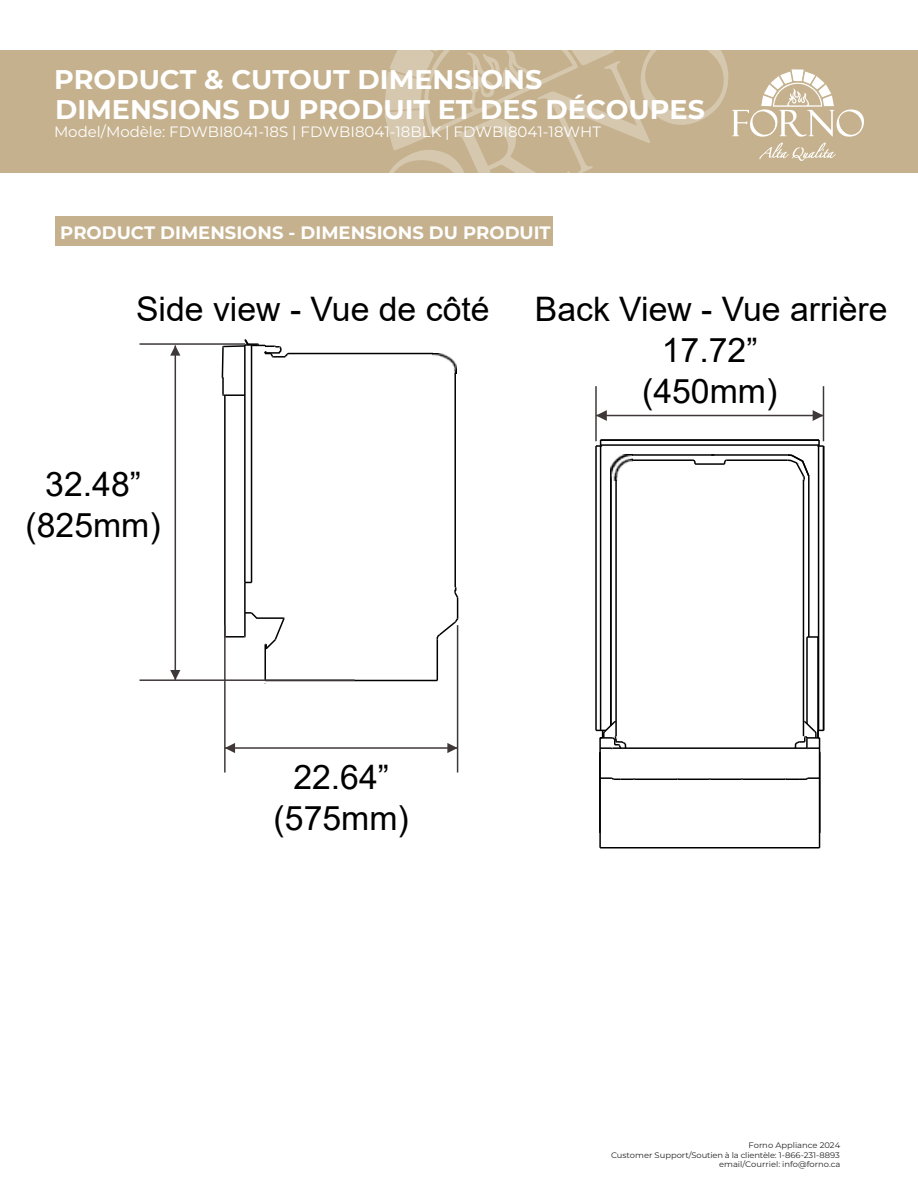
<style>
.page{position:relative;width:918px;height:1188px;background:#fff}
.page>*{position:absolute;margin:0;border:0;box-sizing:border-box;transform-origin:0 0}
.t1{font:33.75px/40.5px "Arial";color:#000;text-align:center}
.t2{font:700 27px "Montserrat";color:#fff}
.t3{font:700 18px "Montserrat";color:#fff}
.t4{font:15px "Montserrat";color:#fff}
.t5{font:7.95px/9.6px "Montserrat";color:#231f20;text-align:right;scale:1.04 1}
</style>
<div class="page">
<div style="left:0;top:50px;width:918px;height:123px;background:#c5b18d"></div>
<svg style="left:759px;top:143px;width:77px;height:18px"></svg>
<svg style="left:732px;top:69px;width:132px;height:68px"></svg>
<svg style="left:389px;top:50px;width:340px;height:123px"></svg>
<svg style="left:384px;top:50px;width:230px;height:101px"></svg>
<div style="left:55px;top:216px;width:498px;height:30px;background:#c5b18d"></div>
<hr style="left:266px;top:680px;width:171px;height:1px;background:#000">
<hr style="left:224px;top:395px;width:2px;height:241px;background:#000">
<hr style="left:244px;top:345px;width:2px;height:237px;background:#000">
<hr style="left:251px;top:345px;width:1px;height:237px;background:#000">
<hr style="left:264px;top:645px;width:2px;height:35px;background:#000">
<hr style="left:437px;top:640px;width:1px;height:40px;background:#000">
<hr style="left:289px;top:353px;width:144px;height:1px;background:#000">
<svg style="left:224px;top:611px;width:61px;height:40px"></svg>
<img style="left:433px;top:353px;width:23px;height:17px">
<svg style="left:436px;top:370px;width:23px;height:271px"></svg>
<svg style="left:221px;top:339px;width:69px;height:58px"></svg>
<hr style="left:244px;top:583px;width:2px;height:30px;background:#000">
<hr style="left:225px;top:394px;width:20px;height:2px;background:#000">
<hr style="left:224px;top:625px;width:2px;height:148px;background:#3e3938">
<hr style="left:457px;top:625px;width:1px;height:148px;background:#3e3938">
<hr style="left:225px;top:747px;width:233px;height:2px;background:#3e3938">
<svg style="left:225px;top:743px;width:10px;height:10px"></svg>
<svg style="left:447px;top:743px;width:10px;height:10px"></svg>
<hr style="left:140px;top:343px;width:105px;height:2px;background:#3e3938">
<hr style="left:140px;top:679px;width:215px;height:2px;background:#3e3938">
<hr style="left:175px;top:345px;width:1px;height:335px;background:#3e3938">
<svg style="left:170px;top:670px;width:10px;height:10px"></svg>
<svg style="left:170px;top:345px;width:10px;height:11px"></svg>
<hr style="left:600px;top:847px;width:220px;height:2px;background:#000">
<hr style="left:595px;top:446px;width:2px;height:284px;background:#000">
<hr style="left:599px;top:738px;width:2px;height:110px;background:#000">
<hr style="left:600px;top:446px;width:1px;height:284px;background:#000">
<hr style="left:610px;top:476px;width:2px;height:250px;background:#000">
<hr style="left:613px;top:747px;width:194px;height:2px;background:#000">
<hr style="left:615px;top:480px;width:2px;height:256px;background:#000">
<hr style="left:806px;top:638px;width:2px;height:86px;background:#000">
<hr style="left:808px;top:476px;width:2px;height:161px;background:#000">
<hr style="left:817px;top:637px;width:2px;height:101px;background:#000">
<hr style="left:818px;top:446px;width:1px;height:284px;background:#000">
<hr style="left:819px;top:738px;width:1px;height:110px;background:#000">
<hr style="left:819px;top:753px;width:2px;height:79px;background:#000">
<hr style="left:823px;top:446px;width:1px;height:284px;background:#000">
<hr style="left:695px;top:463px;width:30px;height:2px;background:#000">
<hr style="left:632px;top:459px;width:61px;height:2px;background:#000">
<hr style="left:727px;top:459px;width:61px;height:2px;background:#000">
<hr style="left:711px;top:454px;width:77px;height:2px;background:#000">
<hr style="left:632px;top:454px;width:82px;height:2px;background:#000">
<svg style="left:596px;top:440px;width:6px;height:7px"></svg>
<hr style="left:601px;top:444px;width:218px;height:2px;background:#000">
<hr style="left:601px;top:439px;width:218px;height:2px;background:#000">
<img style="left:611px;top:455px;width:21px;height:25px">
<svg style="left:806px;top:635px;width:12px;height:4px"></svg>
<svg style="left:691px;top:439px;width:6px;height:26px"></svg>
<svg style="left:723px;top:459px;width:5px;height:6px"></svg>
<hr style="left:742px;top:779px;width:43px;height:1px;background:#000">
<hr style="left:710px;top:779px;width:32px;height:1px;background:#000">
<hr style="left:678px;top:779px;width:31px;height:1px;background:#000">
<hr style="left:634px;top:779px;width:43px;height:1px;background:#000">
<svg style="left:784px;top:777px;width:35px;height:4px"></svg>
<svg style="left:600px;top:776px;width:36px;height:6px"></svg>
<svg style="left:817px;top:440px;width:7px;height:7px"></svg>
<svg style="left:596px;top:720px;width:31px;height:34px"></svg>
<hr style="left:823px;top:386px;width:1px;height:55px;background:#3e3938">
<hr style="left:595px;top:386px;width:2px;height:55px;background:#3e3938">
<hr style="left:596px;top:415px;width:227px;height:1px;background:#3e3938">
<svg style="left:596px;top:410px;width:11px;height:11px"></svg>
<svg style="left:813px;top:410px;width:10px;height:11px"></svg>
<hr style="left:803px;top:480px;width:1px;height:256px;background:#000">
<svg style="left:786px;top:454px;width:24px;height:27px"></svg>
<svg style="left:794px;top:720px;width:30px;height:34px"></svg>
<h2 class="t2" style="left:54px;top:60px;width:490px">PRODUCT &amp; CUTOUT DIMENSIONS</h2>
<h3 class="t4" style="left:54px;top:122px;width:549px">Model/Modèle: FDWBI8041-18S | FDWBI8041-18BLK | FDWBI8041-18WHT</h3>
<h2 class="t2" style="left:55px;top:90px;width:651px">DIMENSIONS DU PRODUIT ET DES DÉCOUPES</h2>
<h3 class="t3" style="left:60px;top:219px;width:492px">PRODUCT DIMENSIONS - DIMENSIONS DU PRODUIT</h3>
<h1 class="t1" style="left:136px;top:288px;width:355px">Side view - Vue de côté</h1>
<h1 class="t1" style="left:535px;top:288px;width:354px">Back View - Vue arrière</h1>
<h1 class="t1" style="left:26px;top:464px;width:137px">32.48” (825mm)</h1>
<h1 class="t1" style="left:274px;top:757px;width:137px">22.64” (575mm)</h1>
<h1 class="t1" style="left:642px;top:330px;width:137px">17.72” (450mm)</h1>
<p class="t5" style="left:611px;top:1140px;width:222px">Forno Appliance 2024<br>Customer Support/Soutien à la clientèle: 1-866-231-8893 email/Courriel: info@forno.ca</p>
</div>
